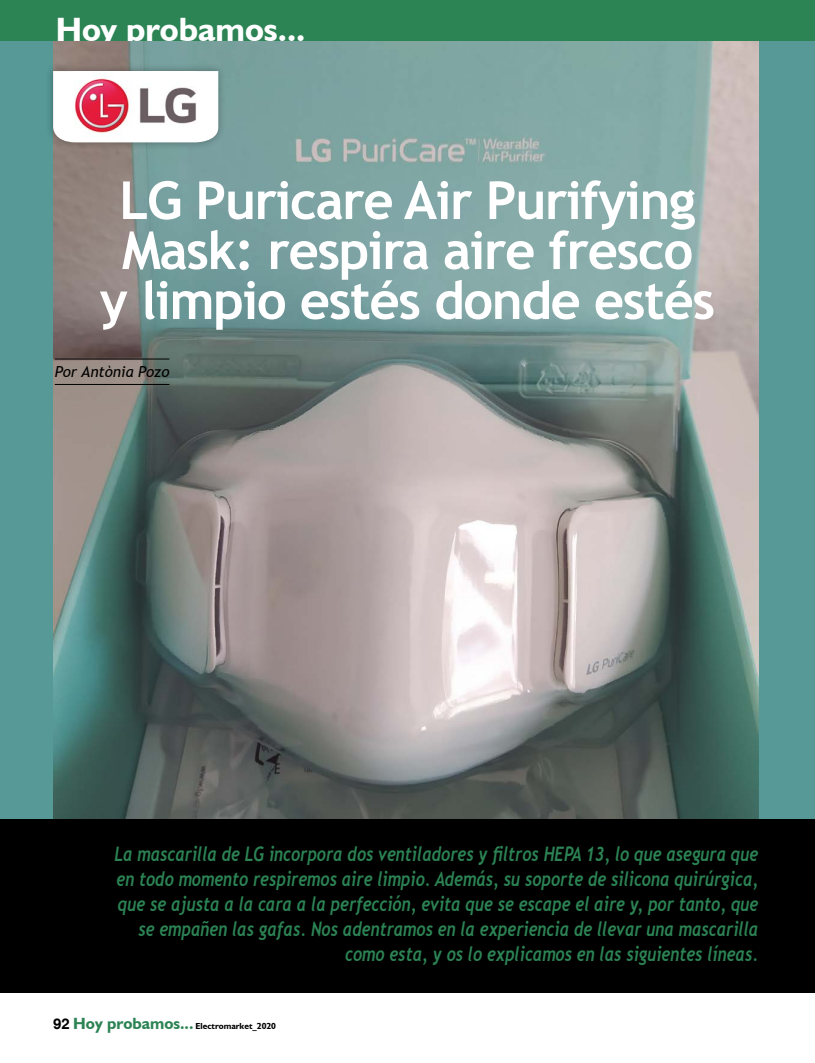
<style>
.page{position:relative;width:815px;height:1063px;background:#fff}
.page>*{position:absolute;margin:0;border:0;box-sizing:border-box;transform-origin:0 0}
.t1{font:700 52.5px/50px "Trebuchet MS";letter-spacing:-.025em;color:#fff;text-align:center}
.t2{font:700 33.75px "Humanist 521 BT";color:#fff}
.t3{font:italic 700 20px/25px "Trebuchet";color:#2c8354;text-align:right;scale:.8 1}
.t4{font:italic 15px "Trebuchet MS";color:#000}
.t5{font:700 8.75px "Humanist 521 BT";color:#000}
.s1{font-family:"Helvetica";font-size:15px}
.s2{font-size:16.25px;color:#2c8354}
</style>
<div class="page">
<div style="left:0;top:0;width:815px;height:41px;background:#2c8354"></div>
<div style="left:0;top:41px;width:815px;height:825px;background:#569997"></div>
<img style="left:53px;top:41px;width:706px;height:779px">
<div style="left:0;top:820px;width:815px;height:173px;background:#000"></div>
<div style="left:45px;top:63px;width:181px;height:88px;background:#000;opacity:.3"></div>
<div style="left:53px;top:71px;width:165px;height:71px;background:#fff"></div>
<hr style="left:55px;top:359px;width:114px;height:1px;background:#000">
<hr style="left:55px;top:384px;width:114px;height:1px;background:#000">
<img style="left:75px;top:71px;width:122px;height:69px">
<h2 class="t2" style="left:56px;top:9px;width:251px">Hoy probamos...</h2>
<h1 class="t1" style="left:100px;top:175px;width:617px">LG Puricare Air Purifying<br>Mask: respira aire fresco<br>y limpio estés donde estés</h1>
<p class="t4" style="left:55px;top:363px;width:116px">Por Antònia Pozo</p>
<p class="t3" style="left:115px;top:841px;width:806px">La mascarilla de LG incorpora dos ventiladores y filtros HEPA 13, lo que asegura que en todo momento respiremos aire limpio. Además, su soporte de silicona quirúrgica, que se ajusta a la cara a la perfección, evita que se escape el aire y, por tanto, que se empañen las gafas. Nos adentramos en la experiencia de llevar una mascarilla como esta, y os lo explicamos en las siguientes líneas.</p>
<p class="t5" style="left:53px;top:1021px;width:224px"><span class="s1">92</span> <span class="s2">Hoy probamos...</span> Electromarket_2020</p>
</div>
